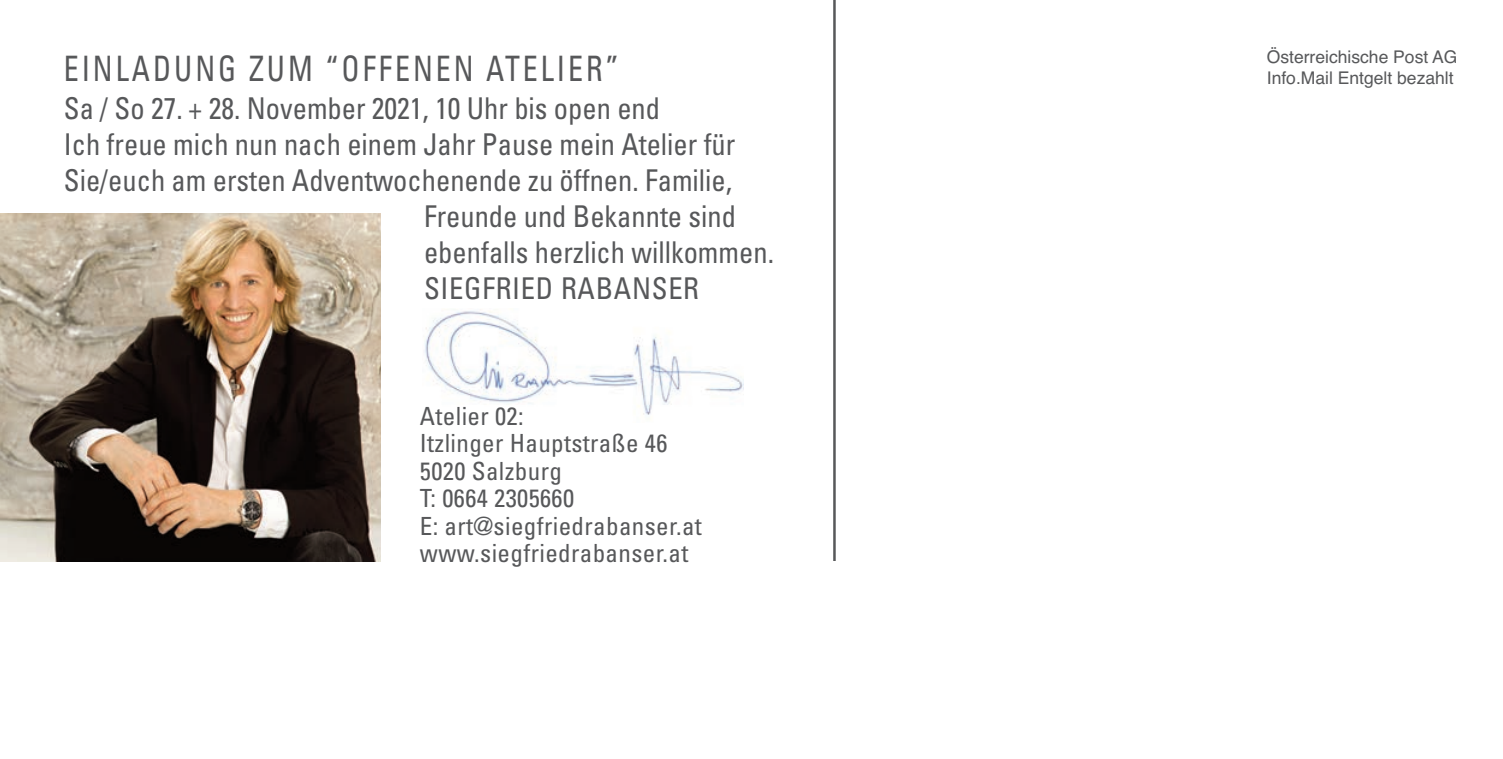
<style>
.page{position:relative;width:1503px;height:759px;background:#fff}
.page>*{position:absolute;margin:0;border:0;box-sizing:border-box;transform-origin:0 0}
.t1{font:condensed 35px "Univers";letter-spacing:.1em;color:#57585a;scale:.85 1}
.t2{font:condensed 30px "Univers";color:#57585a;scale:.95 1}
.t3{font:condensed 30px "Univers";letter-spacing:.025em;color:#57585a;scale:.95 1}
.t4{font:condensed 25px/27.5px "Univers";letter-spacing:.015em;color:#57585a}
.t5{font:17.5px/21px "Helvetica";color:#57585a}
</style>
<div class="page">
<img style="left:0;top:214px;width:381px;height:346px">
<img style="left:424px;top:311px;width:319px;height:104px">
<hr style="left:833px;top:0;width:2px;height:560px;background:#57585a">
<p class="t1" style="left:64px;top:56px;width:654px">EINLADUNG ZUM “OFFENEN ATELIER”</p>
<p class="t2" style="left:64px;top:98px;width:629px">Sa / So 27. + 28. November 2021, 10 Uhr bis open end</p>
<p class="t2" style="left:64px;top:134px;width:708px">Ich freue mich nun nach einem Jahr Pause mein Atelier für</p>
<p class="t2" style="left:64px;top:170px;width:705px">Sie/euch am ersten Adventwochenende zu öffnen. Familie,</p>
<p class="t2" style="left:424px;top:206px;width:330px">Freunde und Bekannte sind</p>
<p class="t2" style="left:424px;top:242px;width:370px">ebenfalls herzlich willkommen.</p>
<p class="t3" style="left:424px;top:278px;width:291px">SIEGFRIED RABANSER</p>
<p class="t4" style="left:420px;top:405px;width:283px">Atelier 02:<br>Itzlinger Hauptstraße 46<br>5020 Salzburg<br>T: 0664 2305660<br>E: art@siegfriedrabanser.at www.siegfriedrabanser.at</p>
<p class="t5" style="left:1266px;top:47px;width:192px">Österreichische Post AG<br>Info.Mail Entgelt bezahlt</p>
</div>
